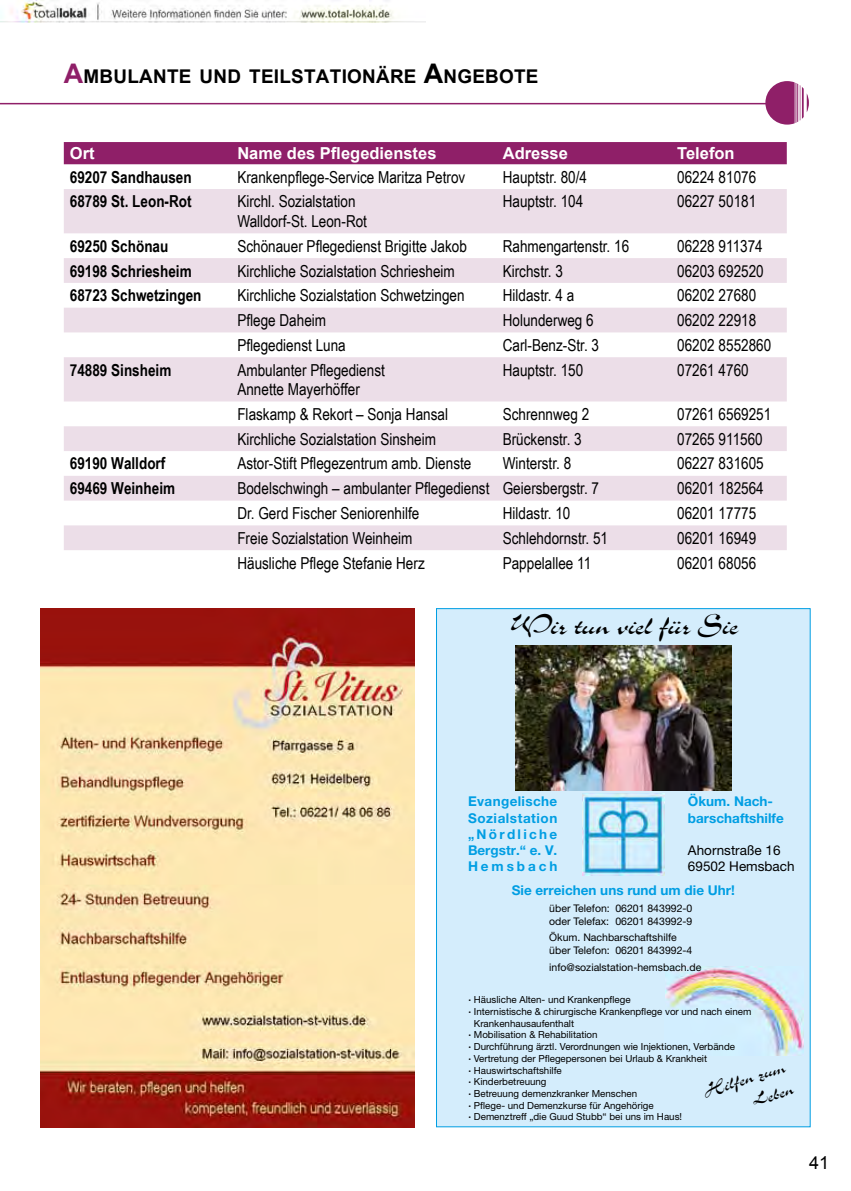
<style>
.page{position:relative;width:851px;height:1191px;background:#fff}
.page>*{position:absolute;margin:0;border:0;box-sizing:border-box;transform-origin:0 0}
.t1{font:30px "Slogan D";color:#000}
.t2{font:19.5px/23.7px "Slogan D";color:#000;text-align:right}
.t3{font:700 18.9px "Arial";letter-spacing:.015em;color:#000}
.t4{font:18px "Arial";color:#000}
.t5{font:16.5px/19.5px "Arial Narrow";color:#000}
.t6{font:700 16.5px "Arial Narrow";color:#000}
.t7{font:700 16.5px "Arial";color:#fff}
.t8{font:700 13.5px/16.2px "Helvetica Neue LT";color:#009ee3;text-align:justify}
.t9{font:13.5px/16.2px "Helvetica Neue LT";color:#000}
.t10{font:10.5px/12.6px "Helvetica Neue LT";color:#000}
.t11{font:9.75px "Helvetica Neue LT";color:#000}
.s1{font-size:27px;color:#8f1f68}
.s2{font-size:27px}
.s3{font-weight:700}
</style>
<div class="page">
<div style="left:64px;top:142px;width:722px;height:22px;background:#8f1f68"></div>
<svg style="left:64px;top:189px;width:722px;height:361px;fill:#ecdee8"></svg>
<hr style="left:0;top:103px;width:787px;height:1px;background:#8f1f68">
<svg style="left:765px;top:81px;width:43px;height:44px"></svg>
<img style="left:40px;top:608px;width:375px;height:519px">
<div style="left:436px;top:608px;width:374px;height:518px;background:#d4edfc"></div>
<img style="left:582px;top:794px;width:82px;height:81px">
<img style="left:515px;top:645px;width:216px;height:145px">
<img style="left:665px;top:966px;width:138px;height:89px">
<img style="left:0;top:0;width:425px;height:23px">
<p class="t3" style="left:64px;top:64px;width:476px"><span class="s1">A</span>MBULANTE UND TEILSTATIONÄRE <span class="s2">A</span>NGEBOTE</p>
<p class="t7" style="left:70px;top:142px;width:26px">Ort</p>
<p class="t7" style="left:237px;top:142px;width:200px">Name des Pflegedienstes</p>
<p class="t7" style="left:502px;top:142px;width:67px">Adresse</p>
<p class="t7" style="left:677px;top:142px;width:59px">Telefon</p>
<p class="t6" style="left:70px;top:164px;width:123px">69207 Sandhausen</p>
<p class="t5" style="left:237px;top:166px;width:229px">Krankenpflege-Service Maritza Petrov</p>
<p class="t5" style="left:502px;top:166px;width:86px">Hauptstr. 80/4</p>
<p class="t5" style="left:677px;top:166px;width:81px">06224 81076</p>
<p class="t6" style="left:70px;top:189px;width:123px">68789 St. Leon-Rot</p>
<p class="t5" style="left:237px;top:191px;width:131px">Kirchl. Sozialstation<br>Walldorf-St. Leon-Rot</p>
<p class="t5" style="left:502px;top:191px;width:82px">Hauptstr. 104</p>
<p class="t5" style="left:677px;top:191px;width:81px">06227 50181</p>
<p class="t6" style="left:70px;top:233px;width:100px">69250 Schönau</p>
<p class="t5" style="left:237px;top:235px;width:231px">Schönauer Pflegedienst Brigitte Jakob</p>
<p class="t5" style="left:502px;top:235px;width:128px">Rahmengartenstr. 16</p>
<p class="t5" style="left:677px;top:235px;width:87px">06228 911374</p>
<p class="t6" style="left:70px;top:258px;width:123px">69198 Schriesheim</p>
<p class="t5" style="left:237px;top:260px;width:219px">Kirchliche Sozialstation Schriesheim</p>
<p class="t5" style="left:502px;top:260px;width:62px">Kirchstr. 3</p>
<p class="t5" style="left:677px;top:260px;width:88px">06203 692520</p>
<p class="t6" style="left:70px;top:283px;width:133px">68723 Schwetzingen</p>
<p class="t5" style="left:237px;top:285px;width:229px">Kirchliche Sozialstation Schwetzingen</p>
<p class="t5" style="left:502px;top:285px;width:73px">Hildastr. 4 a</p>
<p class="t5" style="left:677px;top:285px;width:81px">06202 27680</p>
<p class="t5" style="left:237px;top:310px;width:90px">Pflege Daheim</p>
<p class="t5" style="left:502px;top:310px;width:92px">Holunderweg 6</p>
<p class="t5" style="left:677px;top:310px;width:81px">06202 22918</p>
<p class="t5" style="left:237px;top:335px;width:110px">Pflegedienst Luna</p>
<p class="t5" style="left:502px;top:335px;width:98px">Carl-Benz-Str. 3</p>
<p class="t5" style="left:677px;top:335px;width:96px">06202 8552860</p>
<p class="t6" style="left:70px;top:357px;width:103px">74889 Sinsheim</p>
<p class="t5" style="left:237px;top:359px;width:149px">Ambulanter Pflegedienst<br>Annette Mayerhöffer</p>
<p class="t5" style="left:502px;top:359px;width:82px">Hauptstr. 150</p>
<p class="t5" style="left:677px;top:359px;width:73px">07261 4760</p>
<p class="t5" style="left:237px;top:404px;width:212px">Flaskamp &amp; Rekort – Sonja Hansal</p>
<p class="t5" style="left:502px;top:404px;width:88px">Schrennweg 2</p>
<p class="t5" style="left:677px;top:404px;width:96px">07261 6569251</p>
<p class="t5" style="left:237px;top:428px;width:200px">Kirchliche Sozialstation Sinsheim</p>
<p class="t5" style="left:502px;top:428px;width:80px">Brückenstr. 3</p>
<p class="t5" style="left:677px;top:428px;width:87px">07265 911560</p>
<p class="t6" style="left:70px;top:451px;width:97px">69190 Walldorf</p>
<p class="t5" style="left:237px;top:453px;width:235px">Astor-Stift Pflegezentrum amb. Dienste</p>
<p class="t5" style="left:502px;top:453px;width:70px">Winterstr. 8</p>
<p class="t5" style="left:677px;top:453px;width:88px">06227 831605</p>
<p class="t6" style="left:70px;top:476px;width:107px">69469 Weinheim</p>
<p class="t5" style="left:237px;top:478px;width:363px">Bodelschwingh – ambulanter Pflegedienst Geiersbergstr. 7</p>
<p class="t5" style="left:677px;top:478px;width:88px">06201 182564</p>
<p class="t5" style="left:237px;top:503px;width:183px">Dr. Gerd Fischer Seniorenhilfe</p>
<p class="t5" style="left:502px;top:503px;width:69px">Hildastr. 10</p>
<p class="t5" style="left:677px;top:503px;width:81px">06201 17775</p>
<p class="t5" style="left:237px;top:527px;width:176px">Freie Sozialstation Weinheim</p>
<p class="t5" style="left:502px;top:527px;width:107px">Schlehdornstr. 51</p>
<p class="t5" style="left:677px;top:527px;width:81px">06201 16949</p>
<p class="t5" style="left:237px;top:552px;width:189px">Häusliche Pflege Stefanie Herz</p>
<p class="t5" style="left:502px;top:552px;width:90px">Pappelallee 11</p>
<p class="t5" style="left:677px;top:552px;width:81px">06201 68056</p>
<h1 class="t1" style="left:509px;top:609px;width:230px">Wir tun viel für Sie</h1>
<p class="t8" style="left:468px;top:793px;width:91px">Evangelische Sozialstation „Nördliche Bergstr.“ e. V.<br>Hemsbach</p>
<p class="t8" style="left:687px;top:793px;width:97px">Ökum. Nach&shy;barschaftshilfe</p>
<p class="t9" style="left:687px;top:842px;width:108px">Ahornstraße 16<br>69502 Hemsbach</p>
<p class="t8" style="left:511px;top:882px;width:225px">Sie erreichen uns rund um die Uhr!</p>
<p class="t10" style="left:549px;top:901px;width:145px">über Telefon: 06201 843992-0 oder Telefax: 06201 843992-9</p>
<p class="t10" style="left:549px;top:931px;width:145px">Ökum. Nachbarschaftshilfe über Telefon: 06201 843992-4</p>
<p class="t10" style="left:549px;top:960px;width:153px">info@sozialstation-hemsbach.de</p>
<p class="t11" style="left:468px;top:994px;width:163px"><span class="s3">·</span> Häusliche Alten- und Krankenpflege</p>
<p class="t11" style="left:468px;top:1005px;width:284px"><span class="s3">·</span> Internistische &amp; chirurgische Krankenpflege vor und nach einem</p>
<p class="t11" style="left:474px;top:1017px;width:102px">Krankenhausaufenthalt</p>
<p class="t11" style="left:468px;top:1029px;width:131px"><span class="s3">·</span> Mobilisation &amp; Rehabilitation</p>
<p class="t11" style="left:468px;top:1041px;width:268px"><span class="s3">·</span> Durchführung ärztl. Verordnungen wie Injektionen, Verbände</p>
<p class="t11" style="left:468px;top:1052px;width:240px"><span class="s3">·</span> Vertretung der Pflegepersonen bei Urlaub &amp; Krankheit</p>
<p class="t11" style="left:468px;top:1064px;width:95px"><span class="s3">·</span> Hauswirtschaftshilfe</p>
<p class="t11" style="left:468px;top:1076px;width:80px"><span class="s3">·</span> Kinderbetreuung</p>
<p class="t11" style="left:468px;top:1087px;width:170px"><span class="s3">·</span> Betreuung demenzkranker Menschen</p>
<p class="t11" style="left:468px;top:1099px;width:187px"><span class="s3">·</span> Pflege- und Demenzkurse für Angehörige</p>
<p class="t11" style="left:468px;top:1111px;width:215px"><span class="s3">·</span> Demenztreff „die Guud Stubb“ bei uns im Haus!</p>
<p class="t2" style="left:699px;top:1081px;width:87px;rotate:-18deg">Hilfen zum<br>Leben</p>
<p class="t4" style="left:808px;top:1151px;width:22px">41</p>
</div>
